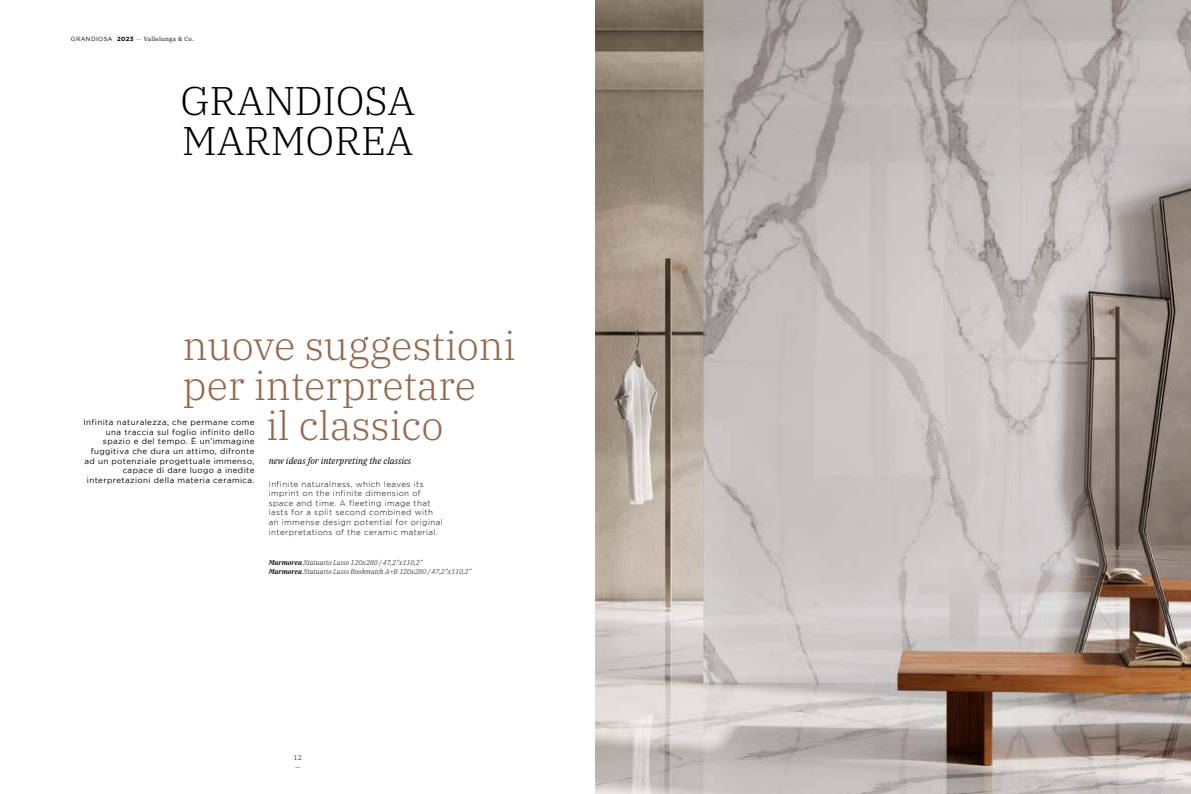
<style>
.page{position:relative;width:1191px;height:794px;background:#fff}
.page>*{position:absolute;margin:0;border:0;box-sizing:border-box;transform-origin:0 0}
.t1{font:300 40px "IBM Plex Serif";color:#95694d}
.t2{font:300 40px/40px "IBM Plex Serif";color:#000}
.t3{font:italic 9px "IBM Plex Serif";color:#000}
.t4{font:8px/9.6px "Gotham";letter-spacing:.05em;color:#000;text-align:right}
.t5{font:300 8px/9.6px "Gotham";letter-spacing:.05em;color:#000}
.t6{font:italic 300 7px/9px "IBM Plex Serif";color:#000}
.t7{font:300 7px/10px "IBM Plex Serif";color:#000}
.t8{font:6px "IBM Plex Serif";letter-spacing:.05em;color:#000}
.s1{font-family:"Gotham"}
.s2{font-family:"Gotham";font-weight:700}
.s3{font-family:"Gotham";font-weight:200}
.s4{font-weight:600}
</style>
<div class="page">
<img style="left:595px;top:0;width:596px;height:794px">
<p class="t8" style="left:71px;top:34px;width:124px"><span class="s1">GRANDIOSA</span> <span class="s2">2023</span> <span class="s3">—</span> Vallelunga &amp; Co.</p>
<h1 class="t2" style="left:180px;top:77px;width:236px">GRANDIOSA<br>MARMOREA</h1>
<h1 class="t1" style="left:183px;top:316px;width:334px">nuove suggestioni</h1>
<h1 class="t1" style="left:183px;top:356px;width:295px">per interpretare</h1>
<h1 class="t1" style="left:266px;top:396px;width:179px">il classico</h1>
<p class="t4" style="left:83px;top:417px;width:173px">Infinita naturalezza, che permane come una traccia sul foglio infinito dello spazio e del tempo. È un’immagine fuggitiva che dura un attimo, difronte ad un potenziale progettuale immenso, capace di dare luogo a inedite interpretazioni della materia ceramica.</p>
<p class="t3" style="left:269px;top:454px;width:144px">new ideas for interpreting the classics</p>
<p class="t5" style="left:269px;top:479px;width:175px">Infinite naturalness, which leaves its imprint on the infinite dimension of space and time. A fleeting image that lasts for a split second combined with an immense design potential for original interpretations of the ceramic material.</p>
<p class="t6" style="left:269px;top:558px;width:204px"><span class="s4">Marmorea</span> Statuario Lusso 120x280 / 47,2”x110,2”<br><span class="s4">Marmorea</span> Statuario Lusso Bookmatch A+B 120x280 / 47,2”x110,2”</p>
<p class="t7" style="left:293px;top:751px;width:10px">12 —</p>
</div>
